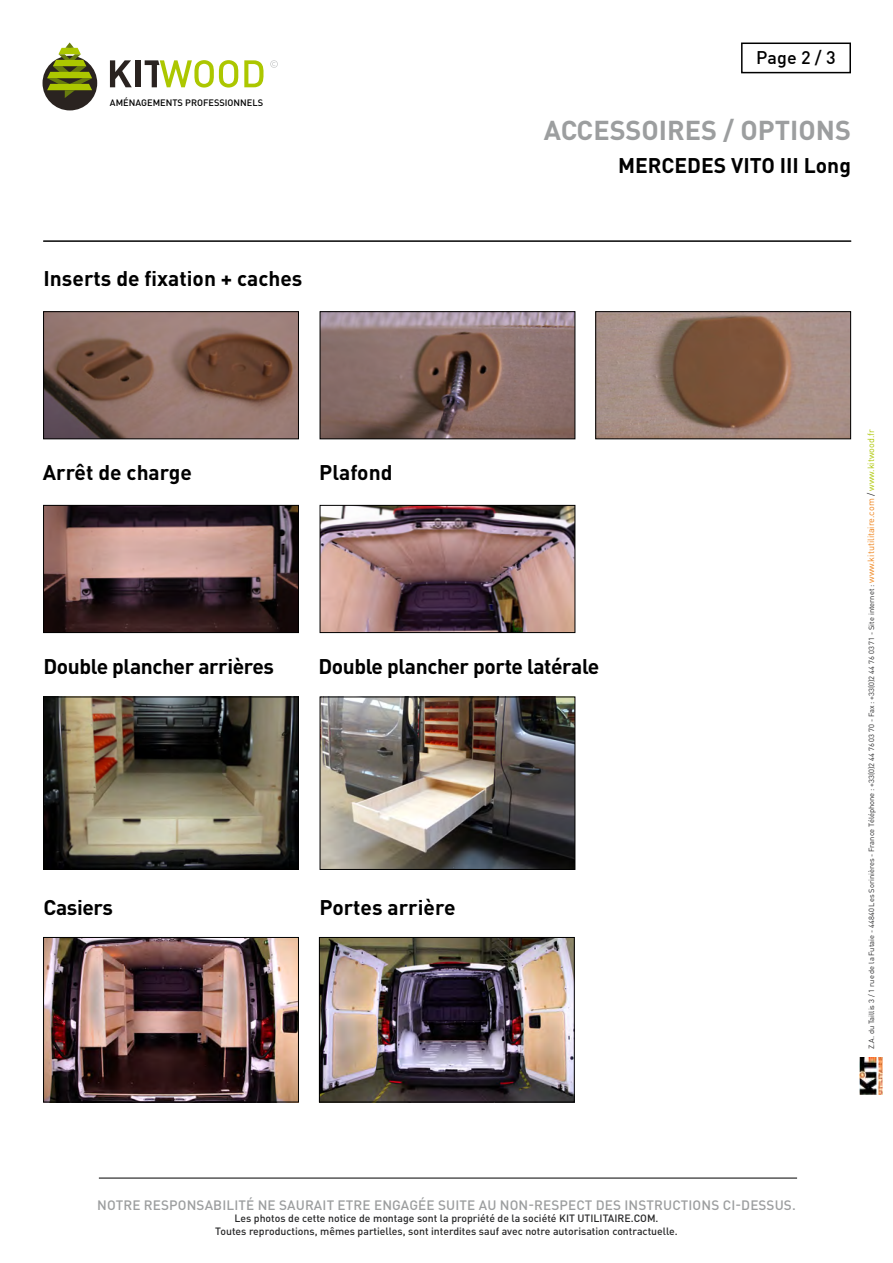
<style>
.page{position:relative;width:893px;height:1263px;background:#fff}
.page>*{position:absolute;margin:0;border:0;box-sizing:border-box;transform-origin:0 0}
.t1{font:700 27px "DIN Pro";color:#9c9e9f}
.t2{font:700 21px "DIN Pro";letter-spacing:-.01em;color:#000}
.t3{font:500 18px "DIN";color:#000}
.t4{font:500 13.5px "DIN Pro";letter-spacing:.01em;color:#9c9e9f}
.t5{font:500 10.5px/12.6px "DIN Pro";color:#282829;text-align:center}
.t6{font:500 9.15px "DIN";color:#000}
.t7{font:9px "DIN Pro";color:#ef8218}
.t8{font:7.5px "DIN Pro";color:#282829}
.s1{color:#282829}
.s2{color:#acc600}
</style>
<div class="page">
<hr style="left:99px;top:1178px;width:698px;height:1px;background:#000">
<div style="left:741px;top:43px;width:110px;height:30px;border:2px solid #000"></div>
<hr style="left:43px;top:241px;width:808px;height:1px;background:#000">
<div style="left:43px;top:56px;width:54px;height:54px;background:#2a2320;border-radius:50%"></div>
<svg style="left:47px;top:43px;width:45px;height:55px"></svg>
<svg style="left:110px;top:60px;width:22px;height:27px"></svg>
<div style="left:135px;top:60px;width:5px;height:27px;background:#2a2320"></div>
<svg style="left:145px;top:60px;width:93px;height:28px"></svg>
<svg style="left:244px;top:60px;width:20px;height:27px"></svg>
<svg style="left:270px;top:60px;width:8px;height:8px"></svg>
<img style="left:45px;top:939px;width:252px;height:161px">
<div style="left:43px;top:937px;width:256px;height:165px;border:1px solid #000"></div>
<img style="left:45px;top:313px;width:252px;height:124px">
<div style="left:43px;top:311px;width:256px;height:128px;border:1px solid #000"></div>
<img style="left:322px;top:313px;width:251px;height:124px">
<div style="left:320px;top:311px;width:255px;height:128px;border:1px solid #000"></div>
<img style="left:597px;top:313px;width:252px;height:124px">
<div style="left:595px;top:311px;width:256px;height:128px;border:1px solid #000"></div>
<img style="left:321px;top:939px;width:251px;height:161px">
<div style="left:319px;top:937px;width:255px;height:165px;border:1px solid #000"></div>
<img style="left:322px;top:699px;width:251px;height:169px">
<div style="left:320px;top:697px;width:255px;height:173px;border:1px solid #000"></div>
<img style="left:45px;top:699px;width:252px;height:169px">
<div style="left:43px;top:697px;width:256px;height:173px;border:1px solid #000"></div>
<img style="left:45px;top:507px;width:252px;height:124px">
<div style="left:43px;top:505px;width:256px;height:128px;border:1px solid #000"></div>
<img style="left:322px;top:507px;width:251px;height:124px">
<div style="left:320px;top:505px;width:255px;height:128px;border:1px solid #000"></div>
<img style="left:859px;top:1057px;width:24px;height:38px">
<p class="t6" style="left:110px;top:97px;width:155px">AMÉNAGEMENTS PROFESSIONNELS</p>
<p class="t2" style="left:44px;top:264px;width:260px">Inserts de fixation + caches</p>
<h3 class="t3" style="left:756px;top:46px;width:81px">Page 3/2</h3>
<h1 class="t1" style="left:544px;top:112px;width:309px">ACCESSOIRES / OPTIONS</h1>
<p class="t2" style="left:618px;top:151px;width:234px">MERCEDES VITO III Long</p>
<p class="t2" style="left:43px;top:458px;width:151px">Arrêt de charge</p>
<p class="t2" style="left:319px;top:458px;width:75px">Plafond</p>
<p class="t2" style="left:44px;top:652px;width:232px">Double plancher arrières</p>
<p class="t2" style="left:318px;top:652px;width:283px">Double plancher porte latérale</p>
<p class="t2" style="left:44px;top:893px;width:71px">Casiers</p>
<p class="t2" style="left:319px;top:893px;width:138px">Portes arrière</p>
<p class="t7" style="left:865px;top:583px;width:155px;rotate:-90deg">www.kitutilitaire.com <span class="s1">/</span> <span class="s2">www.kitwood f r.</span></p>
<p class="t8" style="left:866px;top:1049px;width:466px;rotate:-90deg">A.Z . du Taillis 1/3 rue de la Futaie - 44840 Les Sorinières - France Téléphone : +33 2)0( 44 76 03 70 - Fax : +33 2)0( 44 76 03 71 - Site internet :</p>
<p class="t4" style="left:97px;top:1196px;width:700px">NOTRE RESPONSABILITÉ NE SAURAIT ETRE ENGAGÉE SUITE AU NON-RESPECT DES INSTRUCTIONS CI-DESSUS.</p>
<p class="t5" style="left:215px;top:1212px;width:464px">Les photos de cette notice de montage sont la propriété de la société KIT UTILITAIRE.COM.<br>Toutes reproductions, mêmes partielles, sont interdites sauf avec notre autorisation contractuelle.</p>
</div>
